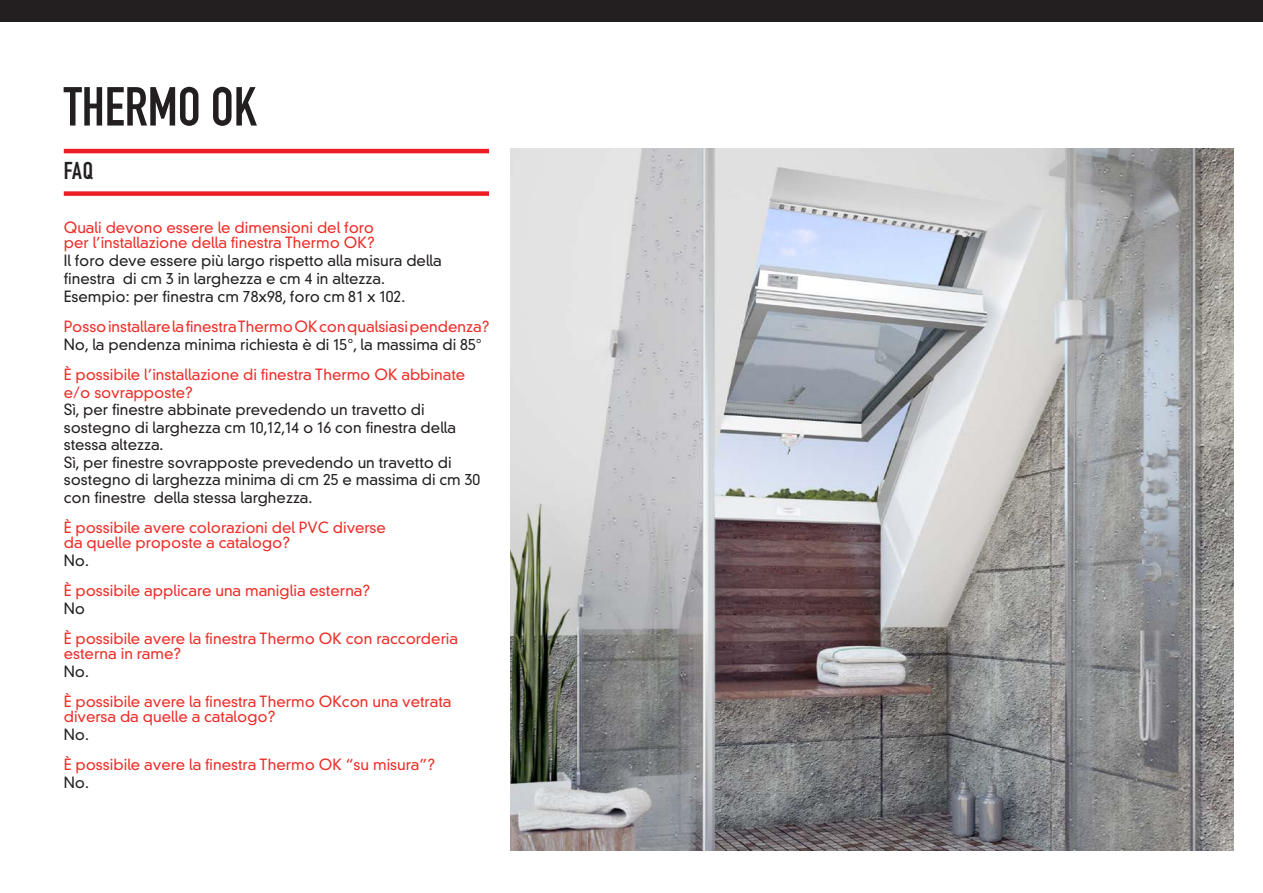
<style>
.page{position:relative;width:1263px;height:893px;background:#fff}
.page>*{position:absolute;margin:0;border:0;box-sizing:border-box;transform-origin:0 0}
.t1{font:54px "DIN Engschrift Alternate";color:#231f20}
.t2{font:24px "DIN Engschrift Alternate";color:#231f20}
.t3{font:300 15px/15px "DIN Neuzeit Grotesk";color:#ee2d28}
.t4{font:300 15px/17.5px "DIN Neuzeit Grotesk";color:#231f20}
</style>
<div class="page">
<div style="left:0;top:0;width:1263px;height:21px;background:#231f20"></div>
<hr style="left:64px;top:149px;width:425px;height:4px;background:#ee1d23">
<div style="left:64px;top:191px;width:425px;height:5px;background:#ee1d23"></div>
<img style="left:510px;top:149px;width:723px;height:701px">
<h1 class="t1" style="left:64px;top:75px;width:194px">THERMO OK</h1>
<h2 class="t2" style="left:64px;top:157px;width:31px">FAQ</h2>
<p class="t3" style="left:64px;top:220px;width:312px">Quali devono essere le dimensioni del foro per l’installazione della finestra Thermo OK?</p>
<p class="t4" style="left:64px;top:252px;width:380px;line-height:18px">Il foro deve essere più largo rispetto alla misura della finestra di cm 3 in larghezza e cm 4 in altezza.<br>Esempio: per finestra cm 78x98, foro cm 81 x 102.</p>
<p class="t3" style="left:64px;top:319px;width:427px">Posso installare la finestra Thermo OK con qualsiasi pendenza?</p>
<p class="t4" style="left:64px;top:336px;width:420px">No, la pendenza minima richiesta è di 15°, la massima di 85°</p>
<p class="t3" style="left:64px;top:366px;width:403px;line-height:17.5px">È possibile l’installazione di finestra Thermo OK abbinate e/o sovrapposte?</p>
<p class="t4" style="left:64px;top:401px;width:418px">Sì, per finestre abbinate prevedendo un travetto di sostegno di larghezza cm 10,12,14 o 16 con finestra della stessa altezza.<br>Sì, per finestre sovrapposte prevedendo un travetto di sostegno di larghezza minima di cm 25 e massima di cm 30 con finestre della stessa larghezza.</p>
<p class="t3" style="left:64px;top:520px;width:324px">È possibile avere colorazioni del PVC diverse da quelle proposte a catalogo?</p>
<p class="t4" style="left:64px;top:552px;width:27px">No.</p>
<p class="t3" style="left:64px;top:583px;width:308px">È possibile applicare una maniglia esterna?</p>
<p class="t4" style="left:64px;top:600px;width:23px">No</p>
<p class="t3" style="left:64px;top:631px;width:396px">È possibile avere la finestra Thermo OK con raccorderia esterna in rame?</p>
<p class="t4" style="left:64px;top:663px;width:27px">No.</p>
<p class="t3" style="left:64px;top:694px;width:389px">È possibile avere la finestra Thermo OKcon una vetrata diversa da quelle a catalogo?</p>
<p class="t4" style="left:64px;top:726px;width:27px">No.</p>
<p class="t3" style="left:64px;top:757px;width:373px">È possibile avere la finestra Thermo OK “su misura”?</p>
<p class="t4" style="left:64px;top:774px;width:27px">No.</p>
</div>
